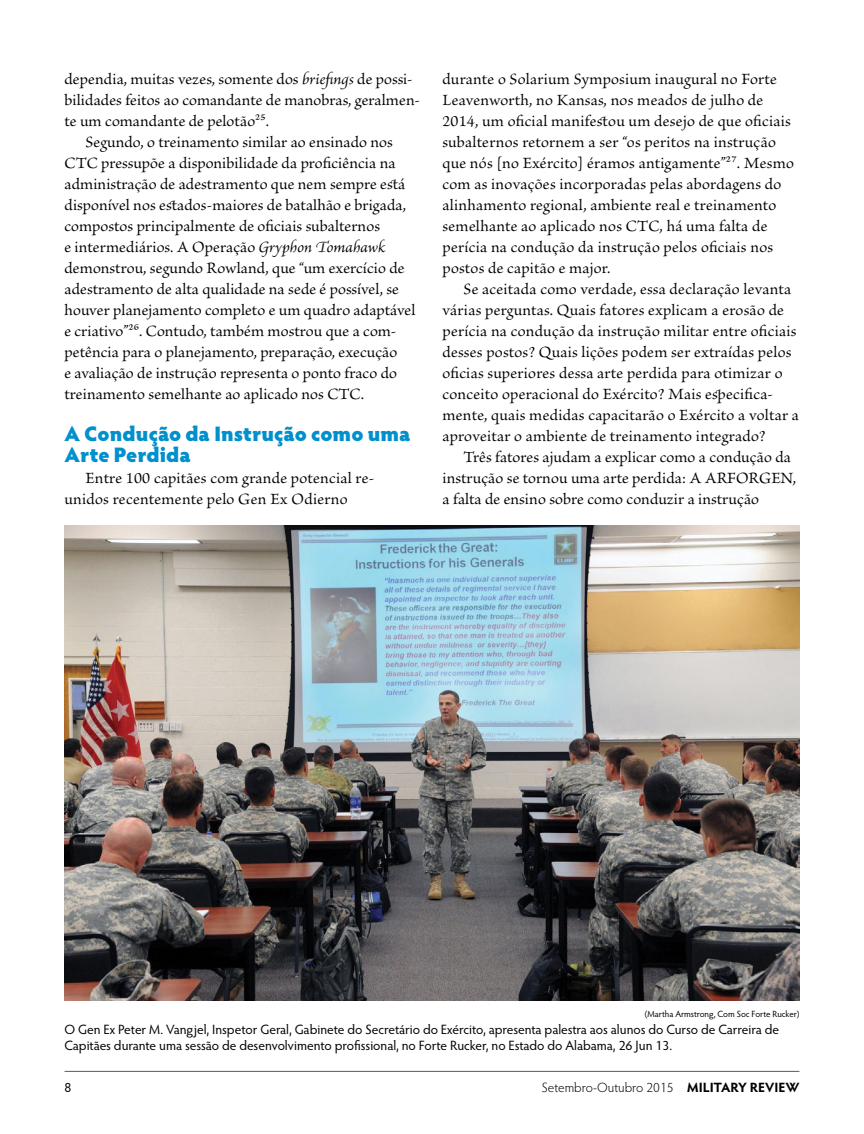
<style>
.page{position:relative;width:864px;height:1134px;background:#fff}
.page>*{position:absolute;margin:0;border:0;box-sizing:border-box;transform-origin:0 0}
.t1{font:900 21px/21px "Hypatia Sans Pro";color:#0090cc}
.t2{font:16.5px/21px "Brioso Pro";letter-spacing:.01em;color:#000}
.t3{font:13.5px/16.5px "Hypatia Sans Pro";letter-spacing:-.005em;color:#000}
.t4{font:300 13.5px "Hypatia Sans Pro";color:#000}
.t5{font:9px "Hypatia Sans Pro";letter-spacing:-.005em;color:#000}
.s1{font-style:italic}
.s2{font-weight:700}
</style>
<div class="page">
<hr style="left:65px;top:1071px;width:734px;height:1px;background:#58595b">
<img style="left:65px;top:525px;width:735px;height:475px">
<p class="t2" style="left:64px;top:69px;width:350px">dependia, muitas vezes, somente dos <span class="s1">briefings</span> de possi-</p>
<p class="t2" style="left:64px;top:90px;width:357px">bilidades feitos ao comandante de manobras, geralmen-</p>
<p class="t2" style="left:64px;top:111px;width:206px">te um comandante de pelotão25.</p>
<p class="t2" style="left:86px;top:132px;width:309px">Segundo, o treinamento similar ao ensinado nos</p>
<p class="t2" style="left:64px;top:153px;width:330px">CTC pressupõe a disponibilidade da proficiência na</p>
<p class="t2" style="left:64px;top:174px;width:342px">administração de adestramento que nem sempre está</p>
<p class="t2" style="left:64px;top:195px;width:343px">disponível nos estados-maiores de batalhão e brigada,</p>
<p class="t2" style="left:64px;top:216px;width:317px">compostos principalmente de oficiais subalternos</p>
<p class="t2" style="left:64px;top:237px;width:322px">e intermediários. A Operação <span class="s1">Gryphon Tomahawk</span></p>
<p class="t2" style="left:64px;top:258px;width:341px">demonstrou, segundo Rowland, que “um exercício de</p>
<p class="t2" style="left:64px;top:279px;width:336px">adestramento de alta qualidade na sede é possível, se</p>
<p class="t2" style="left:64px;top:300px;width:352px">houver planejamento completo e um quadro adaptável</p>
<p class="t2" style="left:64px;top:321px;width:333px">e criativo”26. Contudo, também mostrou que a com-</p>
<p class="t2" style="left:64px;top:342px;width:334px">petência para o planejamento, preparação, execução</p>
<p class="t2" style="left:64px;top:363px;width:334px">e avaliação de instrução representa o ponto fraco do</p>
<p class="t2" style="left:64px;top:384px;width:301px">treinamento semelhante ao aplicado nos CTC.</p>
<p class="t1" style="left:64px;top:422px;width:347px">A Condução da Instrução como uma<br>Arte Perdida</p>
<p class="t2" style="left:65px;top:468px;width:311px;text-indent:21px">Entre 100 capitães com grande potencial re&shy;unidos recentemente pelo Gen Ex Odierno</p>
<p class="t2" style="left:443px;top:69px;width:353px">durante o Solarium Symposium inaugural no Forte Leavenworth, no Kansas, nos meados de julho de 2014, um oficial manifestou um desejo de que oficiais subalternos retornem a ser “os peritos na instrução que nós [no Exército] éramos antigamente”27. Mesmo com as inovações incorporadas pelas abordagens do alinhamento regional, ambiente real e treinamento semelhante ao aplicado nos CTC, há uma falta de perícia na condução da instrução pelos oficiais nos postos de capitão e major.</p>
<p class="t2" style="left:443px;top:279px;width:356px;text-indent:21px">Se aceitada como verdade, essa declaração levanta várias perguntas. Quais fatores explicam a erosão de perícia na condução da instrução militar entre oficiais desses postos? Quais lições podem ser extraídas pelos oficias superiores dessa arte perdida para otimizar o conceito operacional do Exército? Mais especifica&shy;mente, quais medidas capacitarão o Exército a voltar a aproveitar o ambiente de treinamento integrado?</p>
<p class="t2" style="left:443px;top:447px;width:355px;text-indent:21px">Três fatores ajudam a explicar como a condução da instrução se tornou uma arte perdida: A ARFORGEN, a falta de ensino sobre como conduzir a instrução</p>
<p class="t5" style="left:645px;top:1008px;width:156px">(Martha Armstrong, Com Soc Forte Rucker)</p>
<p class="t3" style="left:64px;top:1020px;width:716px">O Gen Ex Peter M. Vangjel, Inspetor Geral, Gabinete do Secretário do Exército, apresenta palestra aos alunos do Curso de Carreira de<br>Capitães durante uma sessão de desenvolvimento profissional, no Forte Rucker, no Estado do Alabama, 26 Jun 13.</p>
<p class="t3" style="left:64px;top:1079px;width:8px">8</p>
<p class="t4" style="left:542px;top:1079px;width:259px">Setembro-Outubro 2015 <span class="s2">MILITARY REVIEW</span></p>
</div>
